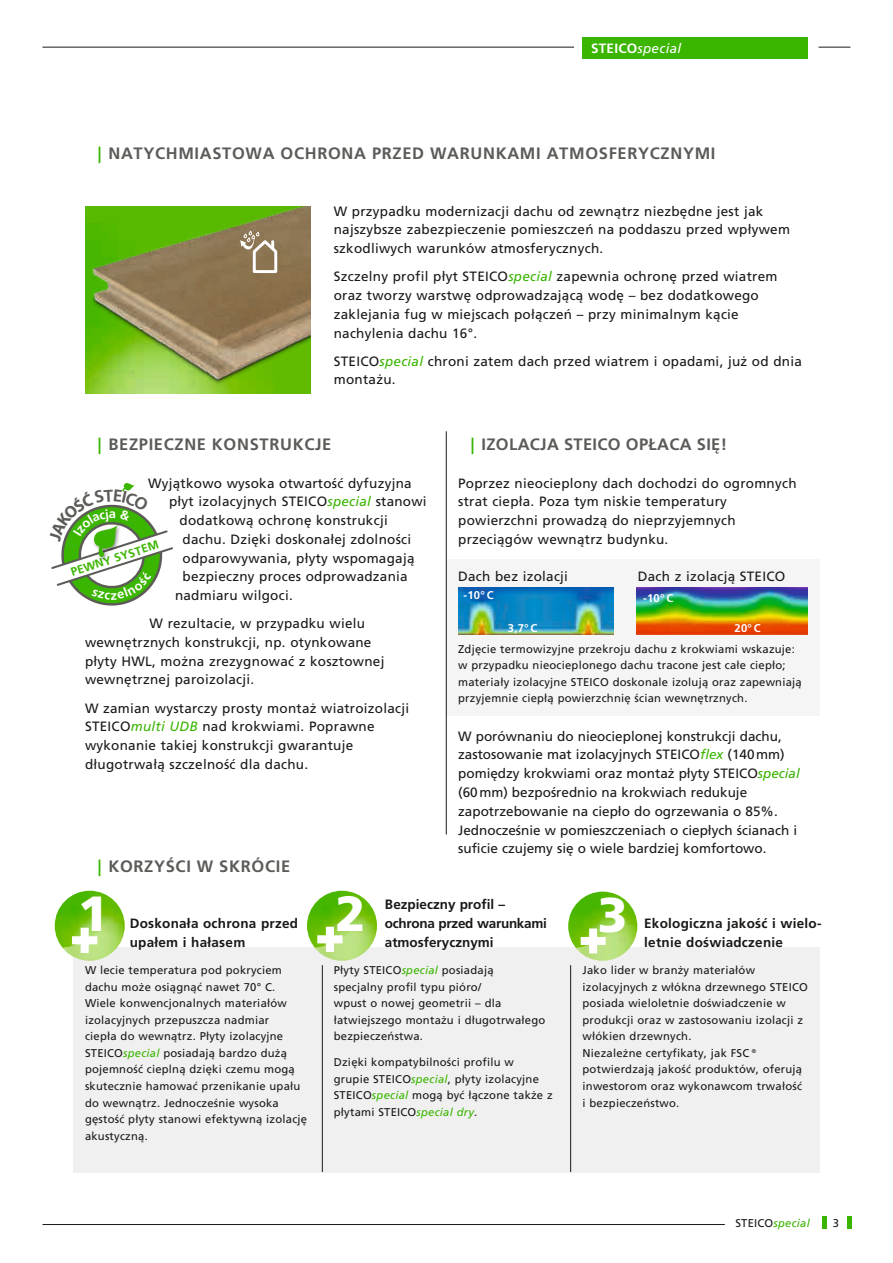
<style>
.page{position:relative;width:893px;height:1263px;background:#fff}
.page>*{position:absolute;margin:0;border:0;box-sizing:border-box;transform-origin:0 0}
.t1{font:900 49.35px "Frutiger CE";color:#fff}
.t2{font:900 48.75px "Frutiger CE";color:#fff}
.t3{font:700 16.5px "Frutiger CE";letter-spacing:.04em;color:#5d5b58}
.t4{font:700 16.5px "Frutiger CE";letter-spacing:.02em;color:#5d5b58}
.t5{font:13.5px/18.8px "Frutiger CE";letter-spacing:.02em;color:#1b1917}
.t6{font:13.5px/18.8px "Frutiger CE";color:#1b1917}
.t7{font:700 13.5px/18.8px "Frutiger CE";letter-spacing:.02em;color:#1b1917}
.t8{font:700 13.5px/18.8px "Frutiger CE";color:#1b1917}
.t9{font:italic 13.5px "Frutiger CE";letter-spacing:.02em;color:#fff}
.t10{font:700 11.7px "Frutiger";color:#3ab500}
.t11{font:11.25px/16.5px "Frutiger CE";letter-spacing:.02em;color:#1b1917}
.t12{font:700 11.25px "Frutiger CE";color:#fff}
.t13{font:italic 11.25px "Frutiger";letter-spacing:.02em;color:#3ab500}
.s1{font-weight:700;font-style:normal}
.s2{font-family:"Frutiger";color:#3ab500}
.s3{font-style:italic;color:#3ab500}
.s4{font-style:normal;color:#1b1917}
</style>
<div class="page">
<hr style="left:43px;top:47px;width:531px;height:1px;background:#1b1917">
<div style="left:583px;top:38px;width:225px;height:21px;background:#3ab500"></div>
<hr style="left:819px;top:47px;width:31px;height:1px;background:#1b1917">
<hr style="left:822px;top:1216px;width:4px;height:13px;background:#3ab500">
<div style="left:847px;top:1216px;width:5px;height:13px;background:#3ab500"></div>
<hr style="left:43px;top:1224px;width:682px;height:1px;background:#1b1917">
<div style="left:73px;top:947px;width:747px;height:225px;background:#f0f0f0"></div>
<img style="left:85px;top:206px;width:225px;height:188px">
<img style="left:55px;top:891px;width:70px;height:70px;border-radius:35px">
<svg style="left:62px;top:901px;width:63px;height:60px"></svg>
<img style="left:307px;top:891px;width:70px;height:70px;border-radius:35px">
<svg style="left:314px;top:901px;width:63px;height:60px"></svg>
<img style="left:568px;top:892px;width:69px;height:69px;border-radius:35px">
<svg style="left:576px;top:902px;width:61px;height:59px"></svg>
<div style="left:446px;top:560px;width:374px;height:155px;background:#f5f5f5"></div>
<img style="left:458px;top:588px;width:155px;height:46px">
<img style="left:637px;top:588px;width:171px;height:47px">
<svg style="left:240px;top:231px;width:38px;height:42px"></svg>
<hr style="left:322px;top:965px;width:1px;height:207px;background:#1b1917">
<hr style="left:446px;top:431px;width:1px;height:403px;background:#1b1917">
<hr style="left:570px;top:965px;width:1px;height:207px;background:#1b1917">
<svg style="left:51px;top:483px;width:122px;height:123px"></svg>
<p class="t9" style="left:591px;top:41px;width:92px"><span class="s1">STEICO</span>special</p>
<p class="t3" style="left:98px;top:144px;width:619px"><span class="s2">|</span> NATYCHMIASTOWA OCHRONA PRZED WARUNKAMI ATMOSFERYCZNYMI</p>
<p class="t5" style="left:334px;top:202px;width:458px">W przypadku modernizacji dachu od zewnątrz niezbędne jest jak najszybsze zabezpieczenie pomieszczeń na poddaszu przed wpływem szkodliwych warunków atmosferycznych.</p>
<p class="t5" style="left:334px;top:267px;width:445px">Szczelny profil płyt STEICO<span class="s3">special</span> zapewnia ochronę przed wiatrem oraz tworzy warstwę odprowadzającą wodę – bez dodatkowego zaklejania fug w miejscach połączeń – przy minimalnym kącie nachylenia dachu 16°.</p>
<p class="t5" style="left:334px;top:352px;width:470px">STEICO<span class="s3">special</span> chroni zatem dach przed wiatrem i opadami, już od dnia montażu.</p>
<p class="t3" style="left:98px;top:434px;width:235px"><span class="s2">|</span> BEZPIECZNE KONSTRUKCJE</p>
<p class="t4" style="left:471px;top:434px;width:258px"><span class="s2">|</span> IZOLACJA STEICO OPŁACA SIĘ!</p>
<p class="t5" style="left:148px;top:473px;width:265px">Wyjątkowo wysoka otwartość dyfuzyjna</p>
<p class="t5" style="left:169px;top:492px;width:259px">płyt izolacyjnych STEICO<span class="s3">special</span> stanowi</p>
<p class="t5" style="left:180px;top:511px;width:210px">dodatkową ochronę konstrukcji</p>
<p class="t5" style="left:183px;top:530px;width:230px">dachu. Dzięki doskonałej zdolności</p>
<p class="t5" style="left:183px;top:548px;width:233px">odparowywania, płyty wspomagają</p>
<p class="t5" style="left:183px;top:567px;width:227px">bezpieczny proces odprowadzania</p>
<p class="t5" style="left:175px;top:586px;width:119px">nadmiaru wilgoci.</p>
<p class="t5" style="left:85px;top:614px;width:301px;text-indent:65px">W rezultacie, w przypadku wielu wewnętrznych konstrukcji, np. otynkowane płyty HWL, można zrezygnować z kosztownej wewnętrznej paroizolacji.</p>
<p class="t5" style="left:85px;top:698px;width:326px">W zamian wystarczy prosty montaż wiatroizolacji STEICO<span class="s3">multi UDB</span> nad krokwiami. Poprawne wykonanie takiej konstrukcji gwarantuje długotrwałą szczelność dla dachu.</p>
<p class="t10" style="left:69px;top:566px;width:93px;rotate:-18deg">PEWNY SYSTEM</p>
<p class="t3" style="left:98px;top:856px;width:194px"><span class="s2">|</span> KORZYŚCI W SKRÓCIE</p>
<p class="t5" style="left:458px;top:473px;width:340px">Poprzez nieocieplony dach dochodzi do ogromnych strat ciepła. Poza tym niskie temperatury powierzchni prowadzą do nieprzyjemnych przeciągów wewnątrz budynku.</p>
<p class="t5" style="left:458px;top:567px;width:111px">Dach bez izolacji</p>
<p class="t5" style="left:638px;top:567px;width:149px">Dach z izolacją STEICO</p>
<p class="t12" style="left:463px;top:589px;width:32px">-10° C</p>
<p class="t12" style="left:643px;top:591px;width:32px">-10° C</p>
<p class="t12" style="left:508px;top:621px;width:31px">3,7° C</p>
<p class="t12" style="left:735px;top:621px;width:28px">20° C</p>
<p class="t11" style="left:458px;top:640px;width:345px">Zdjęcie termowizyjne przekroju dachu z krokwiami wskazuje: w przypadku nieocieplonego dachu tracone jest całe ciepło; materiały izolacyjne STEICO doskonale izolują oraz zapewniają przyjemnie ciepłą powierzchnię ścian wewnętrznych.</p>
<p class="t6" style="left:458px;top:727px;width:343px">W porównaniu do nieocieplonej konstrukcji dachu, zastosowanie mat izolacyjnych STEICO<span class="s3">flex</span> (140mm) pomiędzy krokwiami oraz montaż płyty STEICO<span class="s3">special </span>(60mm) bezpośrednio na krokwiach redukuje zapotrzebowanie na ciepło do ogrzewania o 85%.<br>Jednocześnie w pomieszczeniach o ciepłych ścianach i suficie czujemy się o wiele bardziej komfortowo.</p>
<h1 class="t1" style="left:78px;top:884px;width:32px">1</h1>
<p class="t7" style="left:130px;top:914px;width:170px">Doskonała ochrona przed upałem i hałasem</p>
<p class="t11" style="left:85px;top:962px;width:224px">W lecie temperatura pod pokryciem dachu może osiągnąć nawet 70° C.<br>Wiele konwencjonalnych materiałów izolacyjnych przepuszcza nadmiar<br>ciepła do wewnątrz. Płyty izolacyjne STEICO<span class="s3">special</span> posiadają bardzo dużą pojemność cieplną dzięki czemu mogą skutecznie hamować przenikanie upału do wewnątrz. Jednocześnie wysoka gęstość płyty stanowi efektywną izolację akustyczną.</p>
<h1 class="t1" style="left:336px;top:884px;width:32px">2</h1>
<p class="t8" style="left:385px;top:895px;width:164px">Bezpieczny profil – ochrona przed warunkami atmosferycznymi</p>
<p class="t11" style="left:334px;top:962px;width:213px">Płyty STEICO<span class="s3">special</span> posiadają specjalny profil typu pióro/<br>wpust o nowej geometrii – dla łatwiejszego montażu i długotrwałego bezpieczeństwa.</p>
<p class="t11" style="left:334px;top:1054px;width:220px">Dzięki kompatybilności profilu w<br>grupie STEICO<span class="s3">special</span>, płyty izolacyjne STEICO<span class="s3">special</span> mogą być łączone także z płytami STEICO<span class="s3">special dry</span>.</p>
<h2 class="t2" style="left:598px;top:886px;width:31px">3</h2>
<p class="t7" style="left:644px;top:914px;width:179px">Ekologiczna jakość i wielo&shy;letnie doświadczenie</p>
<p class="t11" style="left:583px;top:962px;width:227px">Jako lider w branży materiałów izolacyjnych z włókna drzewnego STEICO posiada wieloletnie doświadczenie w produkcji oraz w zastosowaniu izolacji z włókien drzewnych.<br>Niezależne certyfikaty, jak FSC® potwierdzają jakość produktów, oferują inwestorom oraz wykonawcom trwałość i bezpieczeństwo.</p>
<p class="t13" style="left:735px;top:1216px;width:76px"><span class="s4">STEICO</span>special</p>
<p class="t11" style="left:833px;top:1214px;width:8px">3</p>
</div>
